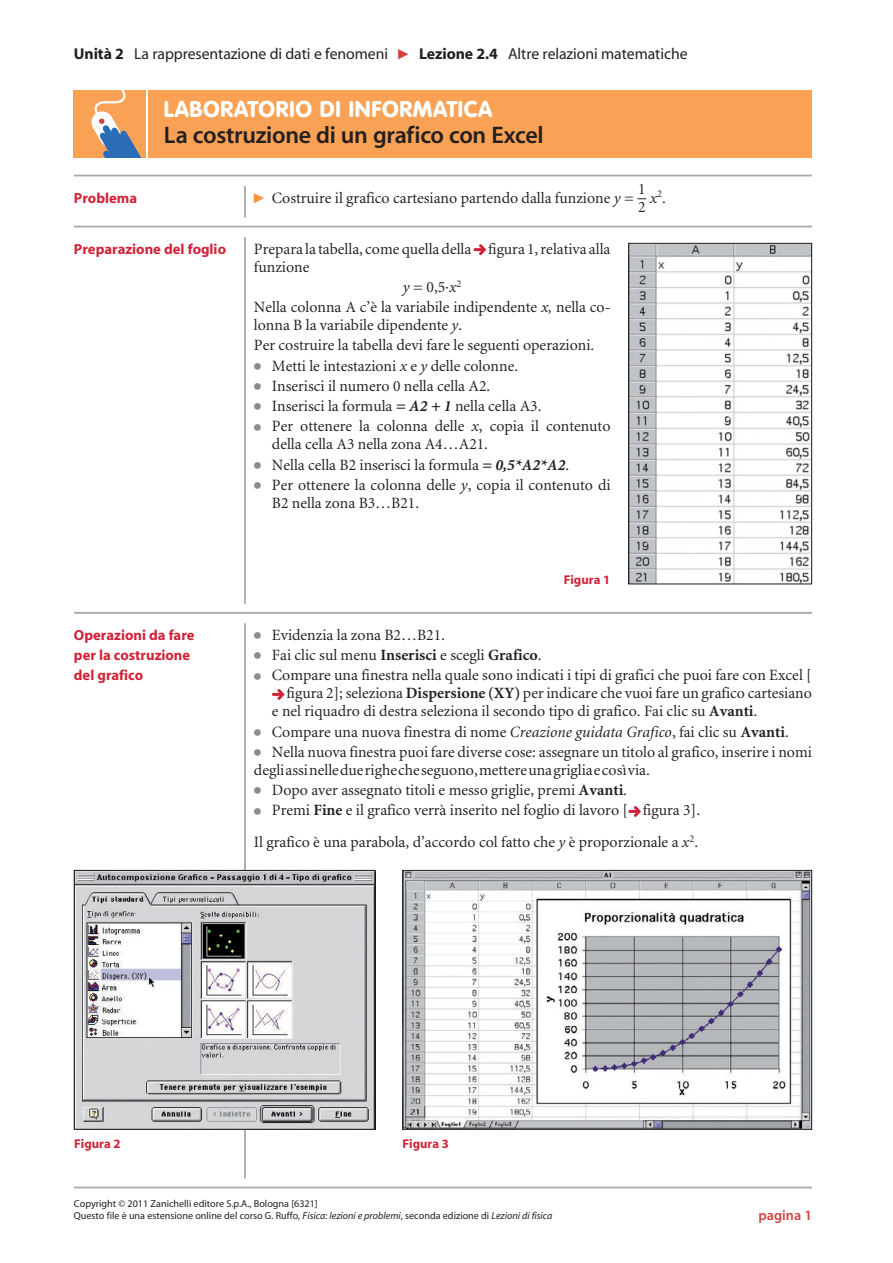
<style>
.page{position:relative;width:893px;height:1263px;background:#fff}
.page>*{position:absolute;margin:0;border:0;box-sizing:border-box;transform-origin:0 0}
.t1{font:600 24px "BY Myriad";letter-spacing:-.01em;color:#231f20}
.t2{font:900 22.5px "VAG Rounded";letter-spacing:.03em;color:#fff}
.t3{font:15.75px/18px "Ar Minion";color:#231f20}
.t4{font:15.75px "BY Myriad";letter-spacing:-.005em;color:#231f20}
.t5{font:italic 15.75px "Ar Minion";color:#231f20}
.t6{font:700 14.7px "BY Myriad";color:#d22238}
.t7{font:600 14.25px "BY Myriad";color:#d44140}
.t8{font:700 12.75px "BY Myriad";color:#d22238}
.t9{font:10.2px/12.3px "BY Myriad";color:#231f20}
.s1{font-weight:700}
.s2{font-family:"Universal Newswith Comm Pi";font-size:10.5px;color:#d44140}
.s3{font-family:"Universal Newswith Comm Pi";font-size:10.5px;color:#f7943c}
.s4{font-style:italic}
.s5{font-style:normal}
.s6{font-family:"Universal Newswith Comm Pi";font-size:13.5px;color:#8a8c8e}
.s7{font-weight:700;font-style:italic}
</style>
<div class="page">
<div style="left:149px;top:90px;width:663px;height:68px;background:#f9a154"></div>
<div style="left:74px;top:90px;width:72px;height:68px;background:#f9a154"></div>
<svg style="left:91px;top:90px;width:51px;height:68px"></svg>
<hr style="left:244px;top:176px;width:2px;height:1002px;background:#a7a9ac">
<hr style="left:74px;top:1186px;width:738px;height:2px;background:#a7a9ac">
<svg style="left:74px;top:174px;width:738px;height:12px"></svg>
<hr style="left:74px;top:175px;width:738px;height:1px;background:#a7a9ac">
<svg style="left:74px;top:218px;width:738px;height:19px"></svg>
<hr style="left:74px;top:226px;width:738px;height:1px;background:#a7a9ac">
<svg style="left:474px;top:244px;width:12px;height:11px"></svg>
<hr style="left:74px;top:612px;width:738px;height:2px;background:#a7a9ac">
<svg style="left:272px;top:689px;width:13px;height:11px"></svg>
<svg style="left:628px;top:806px;width:13px;height:11px"></svg>
<img style="left:630px;top:245px;width:180px;height:337px">
<div style="left:628px;top:243px;width:184px;height:341px;border:1px solid #231f20"></div>
<img style="left:76px;top:872px;width:297px;height:256px">
<div style="left:74px;top:870px;width:301px;height:260px;border:1px solid #231f20"></div>
<img style="left:404px;top:872px;width:406px;height:256px">
<div style="left:402px;top:870px;width:410px;height:260px;border:1px solid #231f20"></div>
<p class="t4" style="left:74px;top:47px;width:615px"><span class="s1">Unità 2</span> La rappresentazione di dati e fenomeni <span class="s2">-</span> <span class="s1">Lezione 2.4</span> Altre relazioni matematiche</p>
<h2 class="t2" style="left:164px;top:100px;width:330px">LABORATORIO DI INFORMATICA</h2>
<h1 class="t1" style="left:164px;top:126px;width:381px">La costruzione di un grafico con Excel</h1>
<p class="t6" style="left:74px;top:192px;width:65px">Problema</p>
<p class="t3" style="left:254px;top:190px;width:381px"><span class="s3">-</span> Costruire il grafico cartesiano partendo dalla funzione <span class="s4">y</span> =</p>
<p class="t3" style="left:638px;top:181px;width:9px">1<br>2</p>
<p class="t5" style="left:650px;top:191px;width:18px">x<sup>2</sup><span class="s5">.</span></p>
<p class="t6" style="left:74px;top:243px;width:154px">Preparazione del foglio</p>
<p class="t3" style="left:254px;top:241px;width:358px">Prepara la tabella, come quella della figura 1, relativa alla funzione</p>
<p class="t3" style="left:254px;top:278px;width:358px;line-height:20.2px;text-align:center"><span class="s4">y</span> = 0,5·<span class="s4">x</span><sup>2<br></sup>Nella colonna A c’è la variabile indipendente <span class="s4">x,</span> nella co-</p>
<p class="t3" style="left:254px;top:316px;width:342px;line-height:20.2px">lonna B la variabile dipendente <span class="s4">y</span>.<br>Per costruire la tabella devi fare le seguenti operazioni.</p>
<p class="t3" style="left:254px;top:358px;width:266px"><span class="s6">●</span> Metti le intestazioni <span class="s4">x</span> e <span class="s4">y</span> delle colonne.</p>
<p class="t3" style="left:254px;top:378px;width:238px"><span class="s6">●</span> Inserisci il numero 0 nella cella A2.</p>
<p class="t3" style="left:254px;top:398px;width:289px"><span class="s6">●</span> Inserisci la formula <span class="s7">= A2 + 1</span> nella cella A3.</p>
<p class="t3" style="left:272px;top:419px;width:340px;text-indent:-18px"><span class="s6">●</span> Per ottenere la colonna delle <span class="s4">x</span>, copia il contenuto della cella A3 nella zona A4…A21.</p>
<p class="t3" style="left:254px;top:457px;width:317px"><span class="s6">●</span> Nella cella B2 inserisci la formula <span class="s7">= 0,5*A2*A2</span>.</p>
<p class="t3" style="left:272px;top:477px;width:340px;text-indent:-18px"><span class="s6">●</span> Per ottenere la colonna delle <span class="s4">y</span>, copia il contenuto di<br>B2 nella zona B3…B21.</p>
<p class="t8" style="left:564px;top:574px;width:48px">Figura 1</p>
<p class="t6" style="left:74px;top:629px;width:122px">Operazioni da fare</p>
<p class="t3" style="left:254px;top:627px;width:193px"><span class="s6">●</span> Evidenzia la zona B2…B21.</p>
<p class="t6" style="left:74px;top:650px;width:118px">per la costruzione</p>
<p class="t3" style="left:254px;top:647px;width:289px"><span class="s6">●</span> Fai clic sul menu <span class="s1">Inserisci</span> e scegli <span class="s1">Grafico</span>.</p>
<p class="t6" style="left:74px;top:670px;width:71px">del grafico</p>
<p class="t3" style="left:254px;top:668px;width:560px"><span class="s6">●</span> Compare una finestra nella quale sono indicati i tipi di grafici che puoi fare con Excel [</p>
<p class="t3" style="left:286px;top:686px;width:527px">figura 2]; seleziona <span class="s1">Dispersione (XY)</span> per indicare che vuoi fare un grafico cartesiano</p>
<p class="t3" style="left:272px;top:704px;width:487px">e nel riquadro di destra seleziona il secondo tipo di grafico. Fai clic su <span class="s1">Avanti</span>.</p>
<p class="t3" style="left:254px;top:724px;width:536px"><span class="s6">●</span> Compare una nuova finestra di nome <span class="s4">Creazione guidata Grafico</span>, fai clic su <span class="s1">Avanti</span>.</p>
<p class="t3" style="left:254px;top:744px;width:560px"><span class="s6">●</span> Nella nuova finestra puoi fare diverse cose: assegnare un titolo al grafico, inserire i nomi degli assi nelle due righe che seguono, mettere una griglia e così via.</p>
<p class="t3" style="left:254px;top:782px;width:375px"><span class="s6">●</span> Dopo aver assegnato titoli e messo griglie, premi <span class="s1">Avanti</span>.</p>
<p class="t3" style="left:254px;top:796px;width:448px;line-height:31.5px"><span class="s6">●</span> Premi <span class="s1">Fine</span> e il grafico verrà inserito nel foglio di lavoro [ figura 3].<br>Il grafico è una parabola, d’accordo col fatto che <span class="s4">y</span> è proporzionale a <span class="s4">x</span><sup>2</sup>.</p>
<p class="t8" style="left:74px;top:1138px;width:48px">Figura 2</p>
<p class="t8" style="left:402px;top:1138px;width:48px">Figura 3</p>
<p class="t9" style="left:74px;top:1198px;width:480px">Copyright © 2011 Zanichelli editore S.p.A., Bologna [6321]<br>Questo file è una estensione online del corso G. Ruffo, <span class="s4">Fisica: lezioni e problemi</span>, seconda edizione di <span class="s4">Lezioni di fisica</span></p>
<p class="t7" style="left:758px;top:1209px;width:55px">pagina 1</p>
</div>
